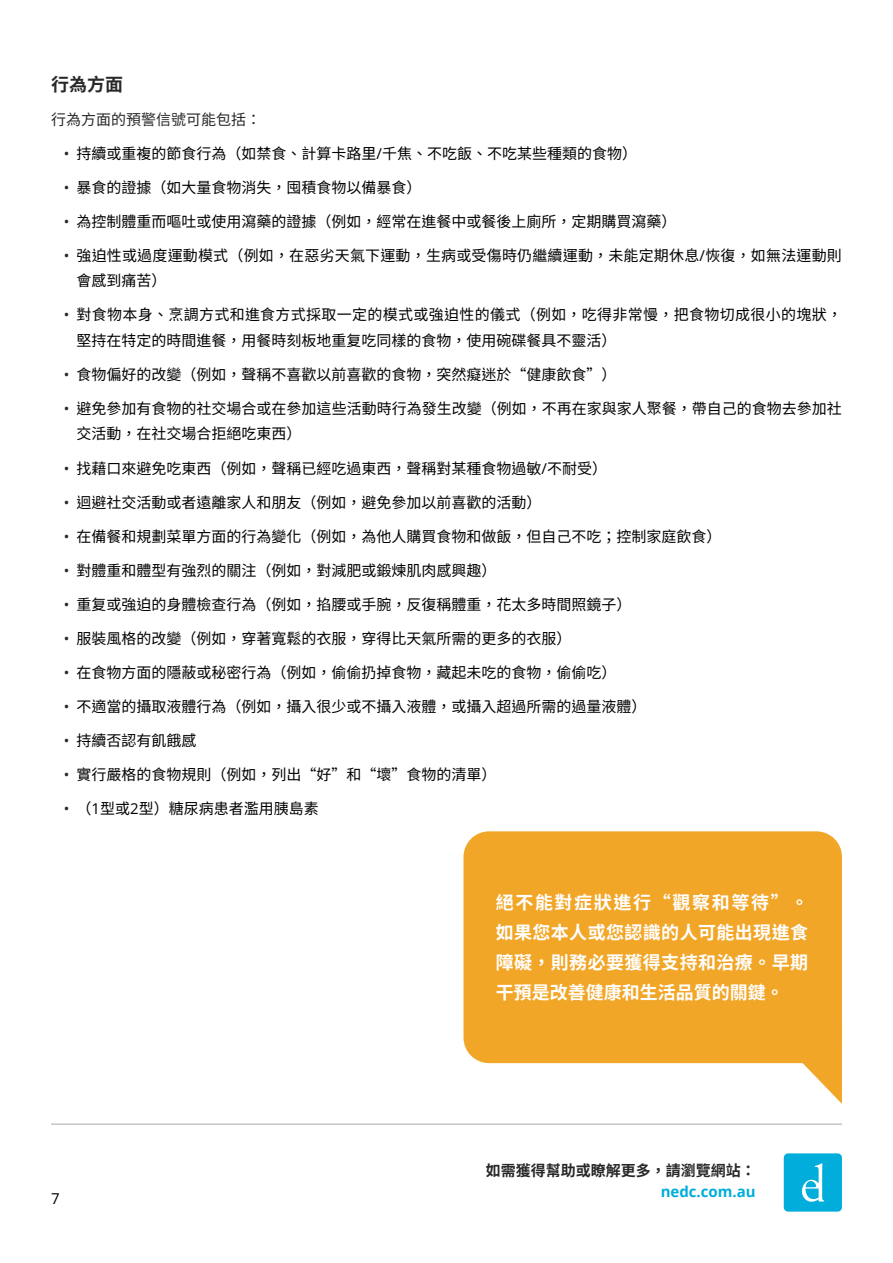
<style>
.page{position:relative;width:893px;height:1263px;background:#fff}
.page>*{position:absolute;margin:0;border:0;box-sizing:border-box;transform-origin:0 0}
.t1{font:700 18px/30px "Noto Sans CJ Ktc";letter-spacing:.02em;color:#fff;text-align:justify}
.t2{font:700 18px "Noto Sans CJ Ktc";color:#292829}
.t3{font:15px/25.5px "Noto Sans CJ Ktc";color:#000}
.t4{font:15px/25.5px "Noto Sans CJ Ktc";letter-spacing:.02em;color:#000}
.t5{font:700 15px "Noto Sans CJ Ktc";color:#292829}
.t6{font:15px "Noto Sans CJ Ktc";color:#292829}
.t7{font:700 15px "Open Sans";color:#00addb}
.t8{font:15px "Open Sans";color:#000}
.s1{font-family:"Open Sans";color:#292829}
.s2{font-family:"Open Sans"}
</style>
<div class="page">
<hr style="left:51px;top:1124px;width:791px;height:1px;background:#a7a9ac">
<div style="left:784px;top:1153px;width:58px;height:58px;background:#00addb;border-radius:4px"></div>
<svg style="left:802px;top:1163px;width:22px;height:39px"></svg>
<svg style="left:803px;top:1043px;width:39px;height:61px"></svg>
<div style="left:463px;top:831px;width:379px;height:232px;background:#f2a627;border-radius:26px"></div>
<p class="t2" style="left:51px;top:74px;width:73px">行為方面</p>
<p class="t6" style="left:51px;top:111px;width:211px">行為方面的預警信號可能包括：</p>
<p class="t3" style="left:64px;top:141px;width:575px"><span class="s1">•</span> 持續或重複的節食行為（如禁食、計算卡路里<span class="s2">/</span>千焦、不吃飯、不吃某些種類的食物）</p>
<p class="t3" style="left:64px;top:175px;width:359px"><span class="s1">•</span> 暴食的證據（如大量食物消失，囤積食物以備暴食）</p>
<p class="t3" style="left:64px;top:209px;width:614px"><span class="s1">•</span> 為控制體重而嘔吐或使用瀉藥的證據（例如，經常在進餐中或餐後上廁所，定期購買瀉藥）</p>
<p class="t3" style="left:77px;top:243px;width:767px;text-indent:-13px"><span class="s1">•</span> 強迫性或過度運動模式（例如，在惡劣天氣下運動，生病或受傷時仍繼續運動，未能定期休息<span class="s2">/</span>恢復，如無法運動則會感到痛苦）</p>
<p class="t4" style="left:77px;top:303px;width:767px;text-indent:-13px"><span class="s1">•</span> 對食物本身、烹調方式和進食方式採取一定的模式或強迫性的儀式（例如，吃得非常慢，把食物切成很小的塊狀，堅持在特定的時間進餐，用餐時刻板地重复吃同樣的食物，使用碗碟餐具不靈活）</p>
<p class="t3" style="left:64px;top:362px;width:554px"><span class="s1">•</span> 食物偏好的改變（例如，聲稱不喜歡以前喜歡的食物，突然癡迷於“健康飲食”）</p>
<p class="t3" style="left:77px;top:396px;width:767px;text-indent:-13px"><span class="s1">•</span> 避免參加有食物的社交場合或在參加這些活動時行為發生改變（例如，不再在家與家人聚餐，帶自己的食物去參加社交活動，在社交場合拒絕吃東西）</p>
<p class="t3" style="left:64px;top:456px;width:545px"><span class="s1">•</span> 找藉口來避免吃東西（例如，聲稱已經吃過東西，聲稱對某種食物過敏<span class="s2">/</span>不耐受）</p>
<p class="t3" style="left:64px;top:490px;width:479px"><span class="s1">•</span> 迴避社交活動或者遠離家人和朋友（例如，避免參加以前喜歡的活動）</p>
<p class="t3" style="left:64px;top:524px;width:659px"><span class="s1">•</span> 在備餐和規劃菜單方面的行為變化（例如，為他人購買食物和做飯，但自己不吃；控制家庭飲食）</p>
<p class="t3" style="left:64px;top:558px;width:434px"><span class="s1">•</span> 對體重和體型有強烈的關注（例如，對減肥或鍛煉肌肉感興趣）</p>
<p class="t3" style="left:64px;top:592px;width:569px"><span class="s1">•</span> 重复或強迫的身體檢查行為（例如，掐腰或手腕，反復稱體重，花太多時間照鏡子）</p>
<p class="t3" style="left:64px;top:626px;width:509px"><span class="s1">•</span> 服裝風格的改變（例如，穿著寬鬆的衣服，穿得比天氣所需的更多的衣服）</p>
<p class="t3" style="left:64px;top:660px;width:554px"><span class="s1">•</span> 在食物方面的隱蔽或秘密行為（例如，偷偷扔掉食物，藏起未吃的食物，偷偷吃）</p>
<p class="t3" style="left:64px;top:694px;width:584px"><span class="s1">•</span> 不適當的攝取液體行為（例如，攝入很少或不攝入液體，或攝入超過所需的過量液體）</p>
<p class="t3" style="left:64px;top:728px;width:134px"><span class="s1">•</span> 持續否認有飢餓感</p>
<p class="t3" style="left:64px;top:762px;width:434px"><span class="s1">•</span> 實行嚴格的食物規則（例如，列出“好”和“壞”食物的清單）</p>
<p class="t3" style="left:64px;top:796px;width:256px"><span class="s1">•</span> （<span class="s2">1</span>型或<span class="s2">2</span>型）糖尿病患者濫用胰島素</p>
<p class="t8" style="left:51px;top:1188px;width:10px">7</p>
<p class="t1" style="left:496px;top:888px;width:314px">絕不能對症狀進行“觀察和等待”。如果您本人或您認識的人可能出現進食障礙，則務必要獲得支持和治療。早期干預是改善健康和生活品質的關鍵。</p>
<p class="t5" style="left:486px;top:1162px;width:271px">如需獲得幫助或瞭解更多，請瀏覽網站：</p>
<p class="t7" style="left:661px;top:1181px;width:97px">nedc.com.au</p>
</div>
